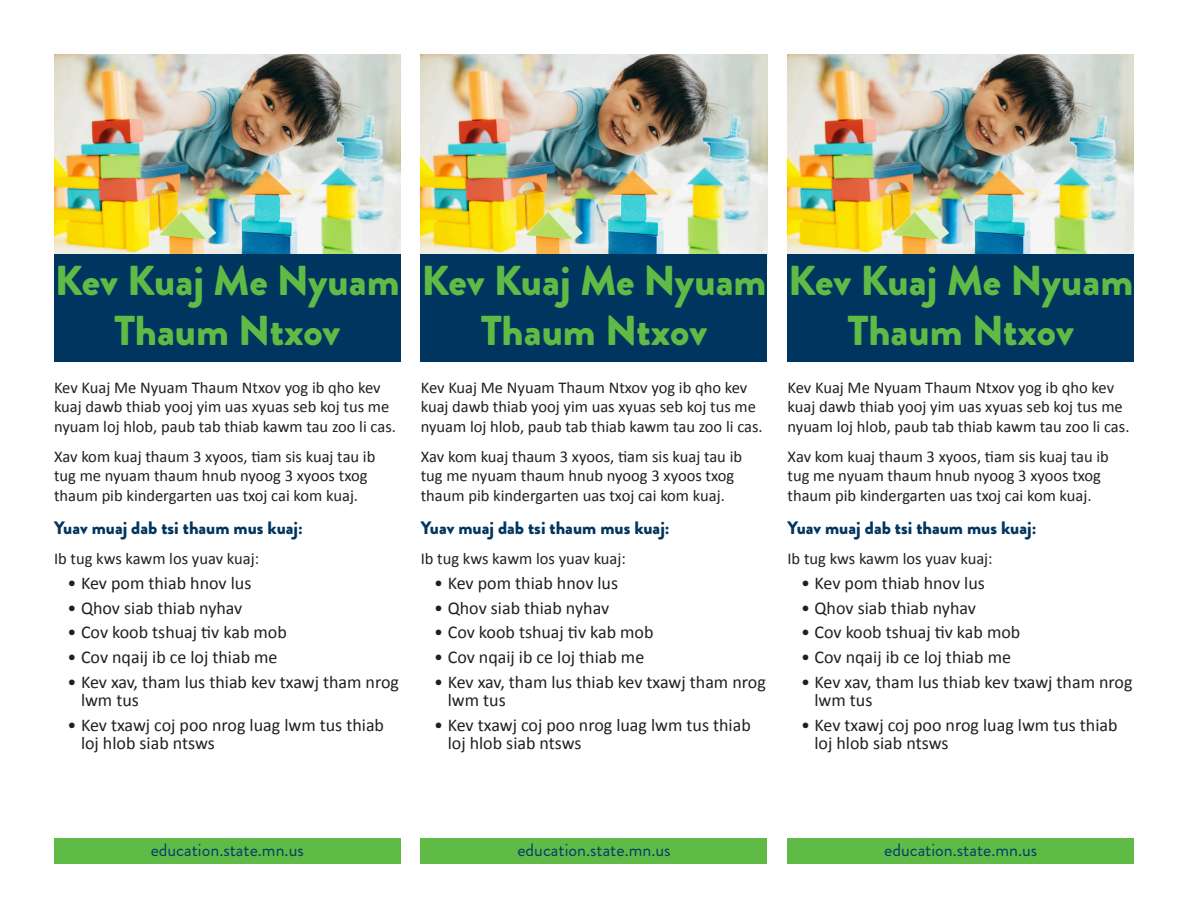
<style>
.page{position:relative;width:1188px;height:918px;background:#fff}
.page>*{position:absolute;margin:0;border:0;box-sizing:border-box;transform-origin:0 0}
.t1{font:900 41.7px/50.1px "Brandon Grotesque";color:#60bb46}
.t2{font:18px/18px "Calibri";color:#231f20}
.t3{font:900 18px "Brandon Grotesque";color:#003560}
.p_footer{font:18px "Brandon Grotesque";color:#003e6b}
.t4{font:16.5px/19.5px "Calibri";color:#231f20}
</style>
<div class="page">
<img style="left:54px;top:54px;width:346px;height:200px">
<div style="left:54px;top:254px;width:346px;height:108px;background:#003560"></div>
<div style="left:54px;top:838px;width:346px;height:26px;background:#60bb46"></div>
<img style="left:421px;top:54px;width:346px;height:200px">
<div style="left:421px;top:254px;width:346px;height:108px;background:#003560"></div>
<img style="left:788px;top:54px;width:346px;height:200px">
<div style="left:788px;top:254px;width:346px;height:108px;background:#003560"></div>
<div style="left:421px;top:838px;width:346px;height:26px;background:#60bb46"></div>
<div style="left:788px;top:838px;width:346px;height:26px;background:#60bb46"></div>
<p class="t1" style="left:481px;top:256px;width:287px;text-indent:-426px">Kev Kuaj Me Nyuam Kev Kuaj Me Nyuam<br>Thaum Ntxov</p>
<p class="t4" style="left:421px;top:377px;width:343px">Kev Kuaj Me Nyuam Thaum Ntxov yog ib qho kev kuaj dawb thiab yooj yim uas xyuas seb koj tus me nyuam loj hlob, paub tab thiab kawm tau zoo li cas.</p>
<p class="t4" style="left:421px;top:447px;width:323px">Xav kom kuaj thaum 3 xyoos, tiam sis kuaj tau ib tug me nyuam thaum hnub nyoog 3 xyoos txog thaum pib kindergarten uas txoj cai kom kuaj.</p>
<p class="t3" style="left:421px;top:515px;width:250px">Yuav muaj dab tsi thaum mus kuaj:</p>
<p class="t4" style="left:421px;top:549px;width:207px">Ib tug kws kawm los yuav kuaj:</p>
<p class="t2" style="left:434px;top:574px;width:185px">• Kev pom thiab hnov lus</p>
<p class="t2" style="left:434px;top:599px;width:176px">• Qhov siab thiab nyhav</p>
<p class="t2" style="left:434px;top:623px;width:221px">• Cov koob tshuaj tiv kab mob</p>
<p class="t2" style="left:434px;top:648px;width:212px">• Cov nqaij ib ce loj thiab me</p>
<p class="t2" style="left:448px;top:673px;width:320px;text-indent:-14px">• Kev xav, tham lus thiab kev txawj tham nrog lwm tus</p>
<p class="t2" style="left:448px;top:716px;width:305px;text-indent:-14px">• Kev txawj coj poo nrog luag lwm tus thiab loj hlob siab ntsws</p>
<p class="t1" style="left:114px;top:306px;width:228px">Thaum Ntxov</p>
<p class="t4" style="left:54px;top:377px;width:343px">Kev Kuaj Me Nyuam Thaum Ntxov yog ib qho kev kuaj dawb thiab yooj yim uas xyuas seb koj tus me nyuam loj hlob, paub tab thiab kawm tau zoo li cas.</p>
<p class="t4" style="left:54px;top:447px;width:323px">Xav kom kuaj thaum 3 xyoos, tiam sis kuaj tau ib tug me nyuam thaum hnub nyoog 3 xyoos txog thaum pib kindergarten uas txoj cai kom kuaj.</p>
<p class="t3" style="left:54px;top:515px;width:250px">Yuav muaj dab tsi thaum mus kuaj:</p>
<p class="t4" style="left:54px;top:549px;width:207px">Ib tug kws kawm los yuav kuaj:</p>
<p class="t2" style="left:68px;top:574px;width:185px">• Kev pom thiab hnov lus</p>
<p class="t2" style="left:68px;top:599px;width:176px">• Qhov siab thiab nyhav</p>
<p class="t2" style="left:68px;top:623px;width:221px">• Cov koob tshuaj tiv kab mob</p>
<p class="t2" style="left:68px;top:648px;width:212px">• Cov nqaij ib ce loj thiab me</p>
<p class="t2" style="left:81px;top:673px;width:320px;text-indent:-14px">• Kev xav, tham lus thiab kev txawj tham nrog lwm tus</p>
<p class="t2" style="left:81px;top:716px;width:305px;text-indent:-14px">• Kev txawj coj poo nrog luag lwm tus thiab loj hlob siab ntsws</p>
<h1 class="t1" style="left:788px;top:256px;width:346px;text-align:center">Kev Kuaj Me Nyuam<br>Thaum Ntxov</h1>
<p class="t4" style="left:788px;top:377px;width:343px">Kev Kuaj Me Nyuam Thaum Ntxov yog ib qho kev kuaj dawb thiab yooj yim uas xyuas seb koj tus me nyuam loj hlob, paub tab thiab kawm tau zoo li cas.</p>
<p class="t4" style="left:788px;top:447px;width:323px">Xav kom kuaj thaum 3 xyoos, tiam sis kuaj tau ib tug me nyuam thaum hnub nyoog 3 xyoos txog thaum pib kindergarten uas txoj cai kom kuaj.</p>
<p class="t3" style="left:788px;top:515px;width:250px">Yuav muaj dab tsi thaum mus kuaj:</p>
<p class="t4" style="left:788px;top:549px;width:207px">Ib tug kws kawm los yuav kuaj:</p>
<p class="t2" style="left:801px;top:574px;width:185px">• Kev pom thiab hnov lus</p>
<p class="t2" style="left:801px;top:599px;width:176px">• Qhov siab thiab nyhav</p>
<p class="t2" style="left:801px;top:623px;width:221px">• Cov koob tshuaj tiv kab mob</p>
<p class="t2" style="left:801px;top:648px;width:212px">• Cov nqaij ib ce loj thiab me</p>
<p class="t2" style="left:814px;top:673px;width:320px;text-indent:-14px">• Kev xav, tham lus thiab kev txawj tham nrog lwm tus</p>
<p class="t2" style="left:814px;top:716px;width:305px;text-indent:-14px">• Kev txawj coj poo nrog luag lwm tus thiab loj hlob siab ntsws</p>
<p class="p_footer" style="left:151px;top:838px;width:155px">education.state.mn.us</p>
<p class="p_footer" style="left:517px;top:838px;width:155px">education.state.mn.us</p>
<p class="p_footer" style="left:884px;top:838px;width:155px">education.state.mn.us</p>
</div>
